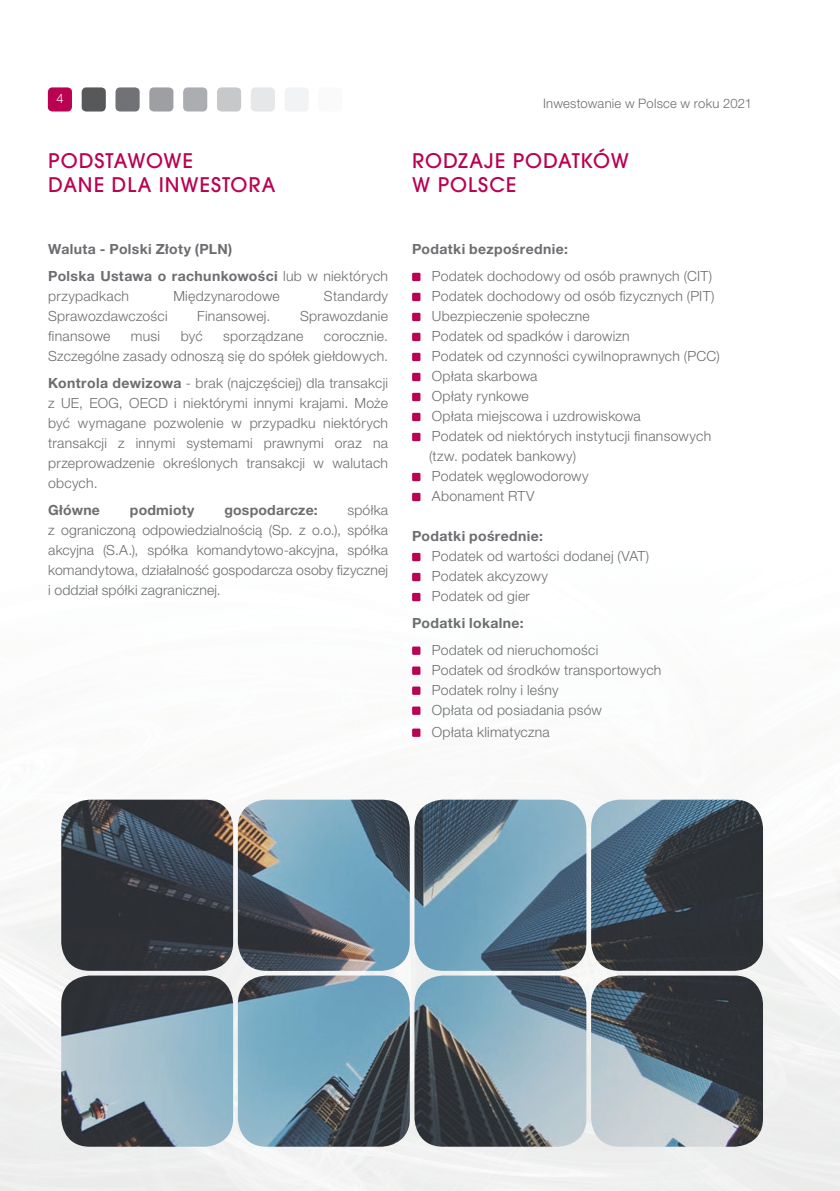
<style>
.page{position:relative;width:840px;height:1191px;background:#fff}
.page>*{position:absolute;margin:0;border:0;box-sizing:border-box;transform-origin:0 0}
.t1{font:20px/24px "Avant Garde Gothic Md ITC";letter-spacing:.05em;color:#ba0152}
.t2{font:300 14px/20px "Helvetica Neue LT Pro";letter-spacing:.02em;color:#6c6d70}
.t3{font:700 14px/26.8px "Helvetica Neue LT Pro";letter-spacing:.025em;color:#6c6d70}
.t4{font:300 13px "Helvetica Neue LT Pro";letter-spacing:.02em;color:#6c6d70}
.t5{font:300 13px "Helvetica Neue LT Pro";color:#fff}
.s1{font-weight:300}
.s2{font-weight:700}
</style>
<div class="page">
<img style="left:0;top:472px;width:839px;height:719px">
<div style="left:48px;top:87px;width:24px;height:24px;background:#ba0152;border-radius:5px"></div>
<div style="left:82px;top:87px;width:24px;height:24px;background:#57585a;border-radius:5px"></div>
<div style="left:115px;top:87px;width:24px;height:24px;background:#717275;border-radius:5px"></div>
<div style="left:149px;top:87px;width:24px;height:24px;background:#9d9fa2;border-radius:5px"></div>
<div style="left:183px;top:87px;width:24px;height:24px;background:#acadb1;border-radius:5px"></div>
<div style="left:217px;top:87px;width:24px;height:24px;background:#c7c8ca;border-radius:5px"></div>
<div style="left:251px;top:87px;width:24px;height:24px;background:#e6e7e9;border-radius:5px"></div>
<div style="left:284px;top:87px;width:24px;height:24px;background:#f2f3f4;border-radius:5px"></div>
<div style="left:318px;top:87px;width:24px;height:24px;background:#fafafa;border-radius:5px"></div>
<div style="left:412px;top:273px;width:8px;height:8px;background:#ba0152"></div>
<div style="left:412px;top:293px;width:8px;height:8px;background:#ba0152"></div>
<div style="left:412px;top:313px;width:8px;height:8px;background:#ba0152"></div>
<div style="left:412px;top:333px;width:8px;height:8px;background:#ba0152"></div>
<div style="left:412px;top:353px;width:8px;height:8px;background:#ba0152"></div>
<div style="left:412px;top:373px;width:8px;height:8px;background:#ba0152"></div>
<div style="left:412px;top:393px;width:8px;height:8px;background:#ba0152"></div>
<div style="left:412px;top:413px;width:8px;height:8px;background:#ba0152"></div>
<div style="left:412px;top:433px;width:8px;height:8px;background:#ba0152"></div>
<div style="left:412px;top:473px;width:8px;height:8px;background:#ba0152"></div>
<div style="left:412px;top:493px;width:8px;height:8px;background:#ba0152"></div>
<div style="left:412px;top:553px;width:8px;height:8px;background:#ba0152"></div>
<div style="left:412px;top:573px;width:8px;height:8px;background:#ba0152"></div>
<div style="left:412px;top:593px;width:8px;height:8px;background:#ba0152"></div>
<div style="left:412px;top:646px;width:8px;height:9px;background:#ba0152"></div>
<div style="left:412px;top:666px;width:8px;height:9px;background:#ba0152"></div>
<div style="left:412px;top:686px;width:8px;height:9px;background:#ba0152"></div>
<div style="left:412px;top:706px;width:8px;height:9px;background:#ba0152"></div>
<div style="left:412px;top:728px;width:8px;height:9px;background:#ba0152"></div>
<img style="left:61px;top:799px;width:701px;height:347px">
<p class="t5" style="left:56px;top:90px;width:9px">4</p>
<p class="t4" style="left:543px;top:96px;width:210px">Inwestowanie w Polsce w roku 2021</p>
<h1 class="t1" style="left:48px;top:148px;width:228px">PODSTAWOWE<br>DANE DLA INWESTORA</h1>
<h1 class="t1" style="left:412px;top:148px;width:218px">RODZAJE PODATKÓW<br>W POLSCE</h1>
<p class="t3" style="left:48px;top:235px;width:341px">Waluta - Polski Złoty (PLN)<br>Polska Ustawa o rachunkowości <span class="s1">lub w niektórych</span></p>
<p class="t2" style="left:48px;top:286px;width:82px">przypadkach</p>
<p class="t2" style="left:173px;top:286px;width:108px">Międzynarodowe</p>
<p class="t2" style="left:324px;top:286px;width:66px">Standardy</p>
<p class="t2" style="left:48px;top:306px;width:121px">Sprawozdawczości</p>
<p class="t2" style="left:197px;top:306px;width:75px">Finansowej.</p>
<p class="t2" style="left:300px;top:306px;width:89px">Sprawozdanie</p>
<p class="t2" style="left:48px;top:326px;width:64px">finansowe</p>
<p class="t2" style="left:131px;top:326px;width:31px">musi</p>
<p class="t2" style="left:181px;top:326px;width:23px">być</p>
<p class="t2" style="left:223px;top:326px;width:82px">sporządzane</p>
<p class="t2" style="left:48px;top:326px;width:341px;text-align:right">corocznie.<br>Szczególne zasady odnoszą się do spółek giełdowych.</p>
<p class="t2" style="left:48px;top:373px;width:341px;text-align:justify"><span class="s2">Kontrola dewizowa</span> - brak (najczęściej) dla transakcji z UE, EOG, OECD i niektórymi innymi krajami. Może być wymagane pozwolenie w przypadku niektórych transakcji z innymi systemami prawnymi oraz na przeprowadzenie określonych transakcji w walutach obcych.</p>
<p class="t3" style="left:48px;top:496px;width:53px">Główne</p>
<p class="t3" style="left:130px;top:496px;width:66px">podmioty</p>
<p class="t3" style="left:224px;top:496px;width:95px">gospodarcze:</p>
<p class="t2" style="left:48px;top:499px;width:341px;text-align:justify;text-indent:299px">spółka z ograniczoną odpowiedzialnością (Sp. z o.o.), spółka akcyjna (S.A.), spółka komandytowo-akcyjna, spółka komandytowa, działalność gospodarcza osoby fizycznej i oddział spółki zagranicznej.</p>
<p class="t3" style="left:412px;top:236px;width:157px">Podatki bezpośrednie:</p>
<p class="t2" style="left:429px;top:266px;width:292px">Podatek dochodowy od osób prawnych (CIT)<br>Podatek dochodowy od osób fizycznych (PIT)<br>Ubezpieczenie społeczne<br>Podatek od spadków i darowizn<br>Podatek od czynności cywilnoprawnych (PCC)<br>Opłata skarbowa<br>Opłaty rynkowe<br>Opłata miejscowa i uzdrowiskowa<br>Podatek od niektórych instytucji finansowych (tzw. podatek bankowy)<br>Podatek węglowodorowy<br>Abonament RTV</p>
<p class="t3" style="left:412px;top:522px;width:132px">Podatki pośrednie:</p>
<p class="t2" style="left:431px;top:546px;width:219px">Podatek od wartości dodanej (VAT)<br>Podatek akcyzowy<br>Podatek od gier</p>
<p class="t3" style="left:412px;top:609px;width:113px">Podatki lokalne:</p>
<p class="t2" style="left:431px;top:639px;width:231px">Podatek od nieruchomości<br>Podatek od środków transportowych<br>Podatek rolny i leśny<br>Opłata od posiadania psów</p>
<p class="t2" style="left:431px;top:721px;width:119px">Opłata klimatyczna</p>
</div>
